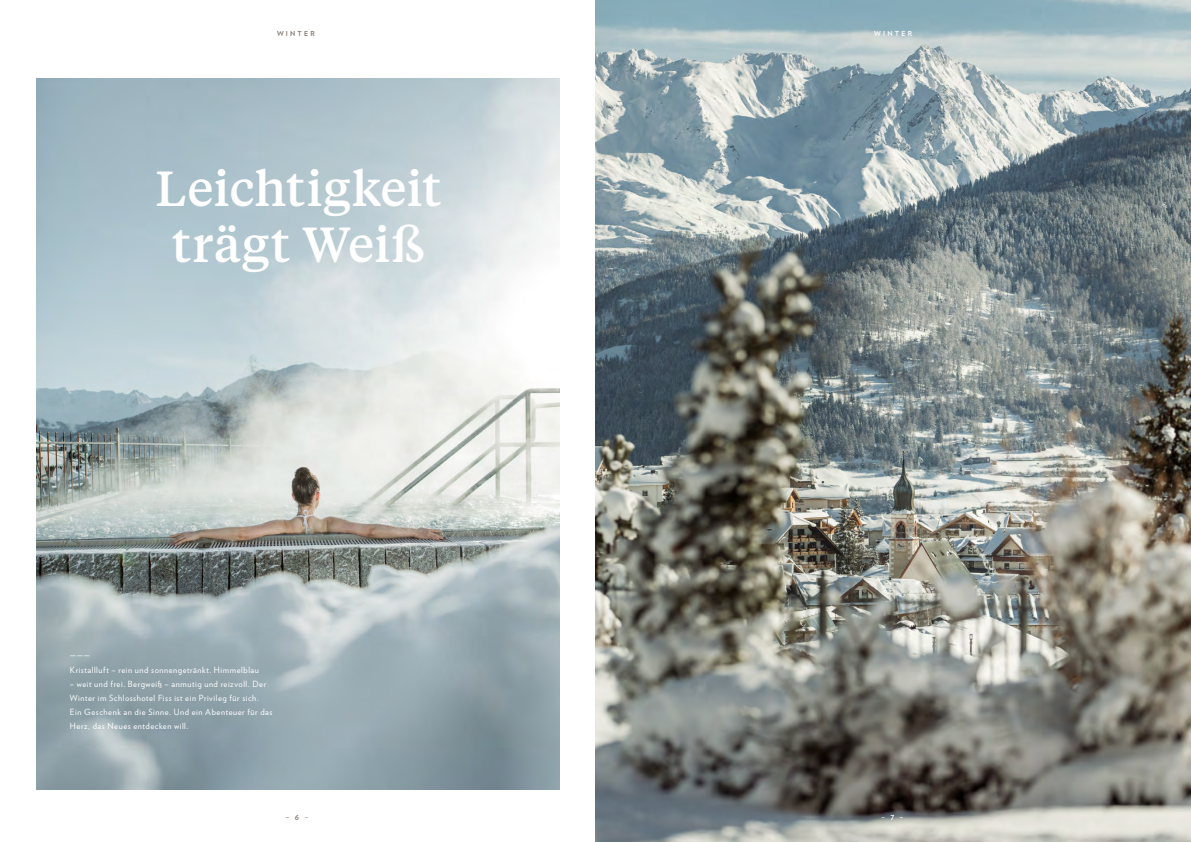
<style>
.page{position:relative;width:1191px;height:842px;background:#fff}
.page>*{position:absolute;margin:0;border:0;box-sizing:border-box;transform-origin:0 0}
.t1{font:500 49.1px/56px "Tiempos Text";color:#fff;text-align:center}
.t2{font:8.5px/14px "Verlag";letter-spacing:.065em;color:#fff}
.t3{font:700 6.9px "Verlag";letter-spacing:.32em;color:#85796f}
.t4{font:700 6.9px "Verlag";letter-spacing:.32em;color:#fff}
</style>
<div class="page">
<img style="left:36px;top:78px;width:523px;height:711px">
<img style="left:595px;top:0;width:596px;height:842px">
<p class="t3" style="left:277px;top:28px;width:39px">WINTER</p>
<p class="t4" style="left:874px;top:28px;width:39px">WINTER</p>
<h1 class="t1" style="left:156px;top:158px;width:287px">Leichtigkeit trägt Weiß</h1>
<p class="t2" style="left:70px;top:648px;width:190px">———<br>Kristallluft – rein und sonnengetränkt. Himmelblau</p>
<p class="t2" style="left:70px;top:676px;width:204px">– weit und frei. Bergweiß – anmutig und reizvoll. Der Winter im Schlosshotel Fiss ist ein Privileg für sich.<br>Ein Geschenk an die Sinne. Und ein Abenteuer für das Herz, das Neues entdecken will.</p>
<p class="t3" style="left:286px;top:812px;width:24px">– 6 –</p>
<p class="t4" style="left:881px;top:812px;width:23px">– 7 –</p>
</div>
